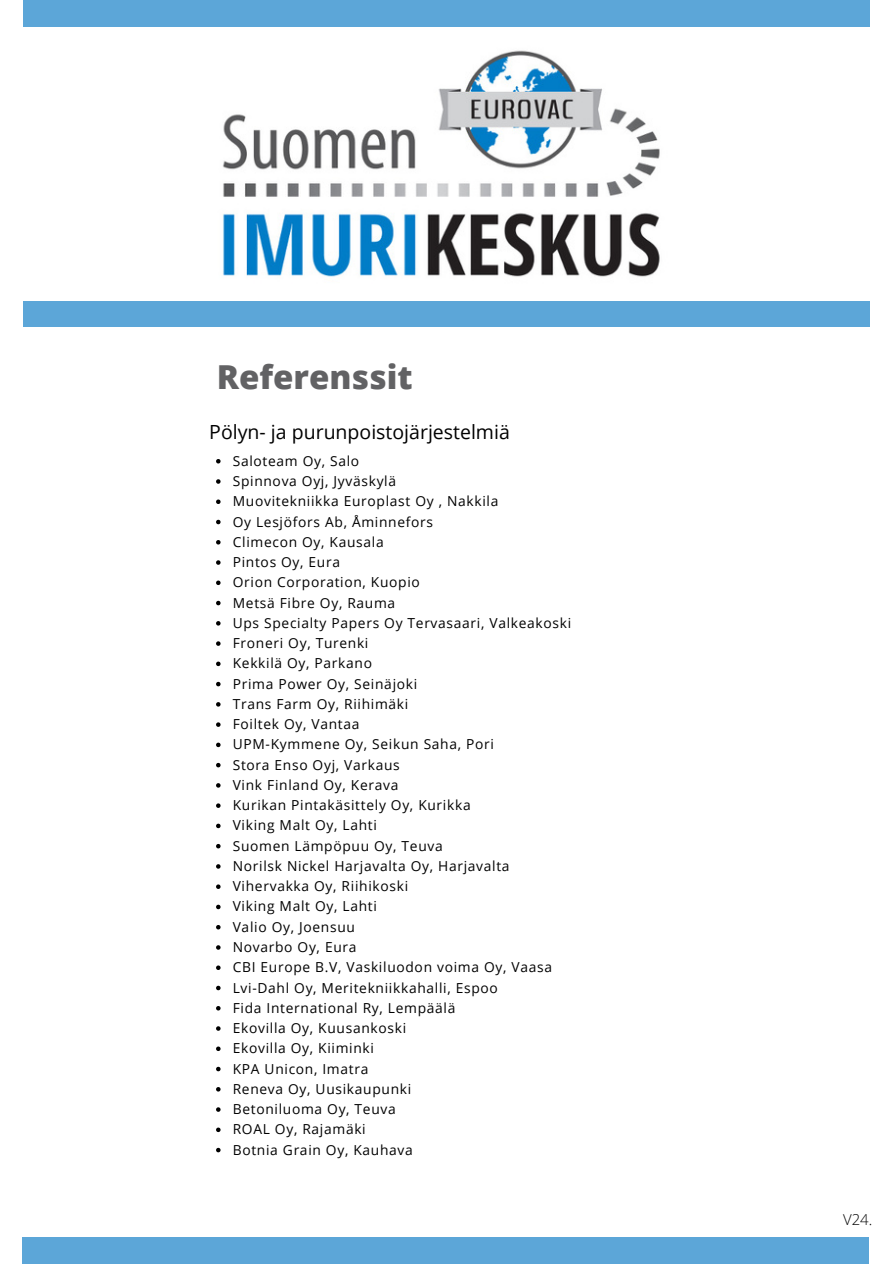
<style>
.page{position:relative;width:894px;height:1264px;background:#fff}
.page>*{position:absolute;margin:0;border:0;box-sizing:border-box;transform-origin:0 0}
.t1{font:800 33px "Open Sans";color:#626264}
.t2{font:19.5px "Open Sans";color:#000}
.t3{font:300 15px "Open Sans";color:#000}
.t4{font:13.8px "Open Sans";letter-spacing:.05em;color:#000}
</style>
<div class="page">
<div style="left:23px;top:0;width:845px;height:26px;background:#5ca6d8"></div>
<div style="left:23px;top:1237px;width:845px;height:26px;background:#5ca6d8"></div>
<div style="left:23px;top:301px;width:845px;height:25px;background:#5ca6d8"></div>
<img style="left:223px;top:50px;width:437px;height:227px">
<svg style="left:216px;top:459px;width:4px;height:4px"></svg>
<svg style="left:216px;top:479px;width:4px;height:5px"></svg>
<svg style="left:216px;top:499px;width:4px;height:5px"></svg>
<svg style="left:216px;top:520px;width:4px;height:4px"></svg>
<svg style="left:216px;top:540px;width:4px;height:4px"></svg>
<svg style="left:216px;top:560px;width:4px;height:5px"></svg>
<svg style="left:216px;top:580px;width:4px;height:5px"></svg>
<svg style="left:216px;top:601px;width:4px;height:4px"></svg>
<svg style="left:216px;top:621px;width:4px;height:4px"></svg>
<svg style="left:216px;top:641px;width:4px;height:5px"></svg>
<svg style="left:216px;top:661px;width:4px;height:5px"></svg>
<svg style="left:216px;top:682px;width:4px;height:4px"></svg>
<svg style="left:216px;top:702px;width:4px;height:4px"></svg>
<svg style="left:216px;top:722px;width:4px;height:5px"></svg>
<svg style="left:216px;top:742px;width:4px;height:5px"></svg>
<svg style="left:216px;top:763px;width:4px;height:4px"></svg>
<svg style="left:216px;top:783px;width:4px;height:4px"></svg>
<svg style="left:216px;top:803px;width:4px;height:5px"></svg>
<svg style="left:216px;top:823px;width:4px;height:5px"></svg>
<svg style="left:216px;top:844px;width:4px;height:4px"></svg>
<svg style="left:216px;top:864px;width:4px;height:4px"></svg>
<svg style="left:216px;top:884px;width:4px;height:5px"></svg>
<svg style="left:216px;top:904px;width:4px;height:5px"></svg>
<svg style="left:216px;top:925px;width:4px;height:4px"></svg>
<svg style="left:216px;top:945px;width:4px;height:4px"></svg>
<svg style="left:216px;top:965px;width:4px;height:5px"></svg>
<svg style="left:216px;top:985px;width:4px;height:5px"></svg>
<svg style="left:216px;top:1006px;width:4px;height:4px"></svg>
<svg style="left:216px;top:1026px;width:4px;height:4px"></svg>
<svg style="left:216px;top:1046px;width:4px;height:5px"></svg>
<svg style="left:216px;top:1066px;width:4px;height:5px"></svg>
<svg style="left:216px;top:1087px;width:4px;height:4px"></svg>
<svg style="left:216px;top:1107px;width:4px;height:4px"></svg>
<svg style="left:216px;top:1127px;width:4px;height:5px"></svg>
<svg style="left:216px;top:1147px;width:4px;height:5px"></svg>
<h2 class="t1" style="left:217px;top:354px;width:197px">Referenssit</h2>
<p class="t2" style="left:209px;top:418px;width:302px">Pölyn- ja purunpoistojärjestelmiä</p>
<p class="t4" style="left:233px;top:451px;width:128px">Saloteam Oy, Salo</p>
<p class="t4" style="left:233px;top:471px;width:165px">Spinnova Oyj, Jyväskylä</p>
<p class="t4" style="left:233px;top:491px;width:267px">Muovitekniikka Europlast Oy , Nakkila</p>
<p class="t4" style="left:233px;top:512px;width:202px">Oy Lesjöfors Ab, Åminnefors</p>
<p class="t4" style="left:233px;top:532px;width:152px">Climecon Oy, Kausala</p>
<p class="t4" style="left:233px;top:552px;width:109px">Pintos Oy, Eura</p>
<p class="t4" style="left:233px;top:572px;width:189px">Orion Corporation, Kuopio</p>
<p class="t4" style="left:233px;top:593px;width:164px">Metsä Fibre Oy, Rauma</p>
<p class="t4" style="left:233px;top:613px;width:340px">Ups Specialty Papers Oy Tervasaari, Valkeakoski</p>
<p class="t4" style="left:233px;top:633px;width:137px">Froneri Oy, Turenki</p>
<p class="t4" style="left:233px;top:653px;width:141px">Kekkilä Oy, Parkano</p>
<p class="t4" style="left:233px;top:674px;width:186px">Prima Power Oy, Seinäjoki</p>
<p class="t4" style="left:233px;top:694px;width:177px">Trans Farm Oy, Riihimäki</p>
<p class="t4" style="left:233px;top:714px;width:128px">Foiltek Oy, Vantaa</p>
<p class="t4" style="left:233px;top:734px;width:262px">UPM-Kymmene Oy, Seikun Saha, Pori</p>
<p class="t4" style="left:233px;top:755px;width:168px">Stora Enso Oyj, Varkaus</p>
<p class="t4" style="left:233px;top:775px;width:167px">Vink Finland Oy, Kerava</p>
<p class="t4" style="left:233px;top:795px;width:239px">Kurikan Pintakäsittely Oy, Kurikka</p>
<p class="t4" style="left:233px;top:815px;width:146px">Viking Malt Oy, Lahti</p>
<p class="t4" style="left:233px;top:836px;width:211px">Suomen Lämpöpuu Oy, Teuva</p>
<p class="t4" style="left:233px;top:856px;width:278px">Norilsk Nickel Harjavalta Oy, Harjavalta</p>
<p class="t4" style="left:233px;top:876px;width:177px">Vihervakka Oy, Riihikoski</p>
<p class="t4" style="left:233px;top:896px;width:146px">Viking Malt Oy, Lahti</p>
<p class="t4" style="left:233px;top:917px;width:124px">Valio Oy, Joensuu</p>
<p class="t4" style="left:233px;top:937px;width:125px">Novarbo Oy, Eura</p>
<p class="t4" style="left:233px;top:957px;width:321px">CBI Europe B.V, Vaskiluodon voima Oy, Vaasa</p>
<p class="t4" style="left:233px;top:977px;width:266px">Lvi-Dahl Oy, Meritekniikkahalli, Espoo</p>
<p class="t4" style="left:233px;top:998px;width:224px">Fida International Ry, Lempäälä</p>
<p class="t4" style="left:233px;top:1018px;width:175px">Ekovilla Oy, Kuusankoski</p>
<p class="t4" style="left:233px;top:1038px;width:143px">Ekovilla Oy, Kiiminki</p>
<p class="t4" style="left:233px;top:1058px;width:137px">KPA Unicon, Imatra</p>
<p class="t4" style="left:233px;top:1079px;width:180px">Reneva Oy, Uusikaupunki</p>
<p class="t4" style="left:233px;top:1099px;width:164px">Betoniluoma Oy, Teuva</p>
<p class="t4" style="left:233px;top:1119px;width:134px">ROAL Oy, Rajamäki</p>
<p class="t4" style="left:233px;top:1139px;width:181px">Botnia Grain Oy, Kauhava</p>
<p class="t3" style="left:842px;top:1209px;width:31px">V24.</p>
</div>
